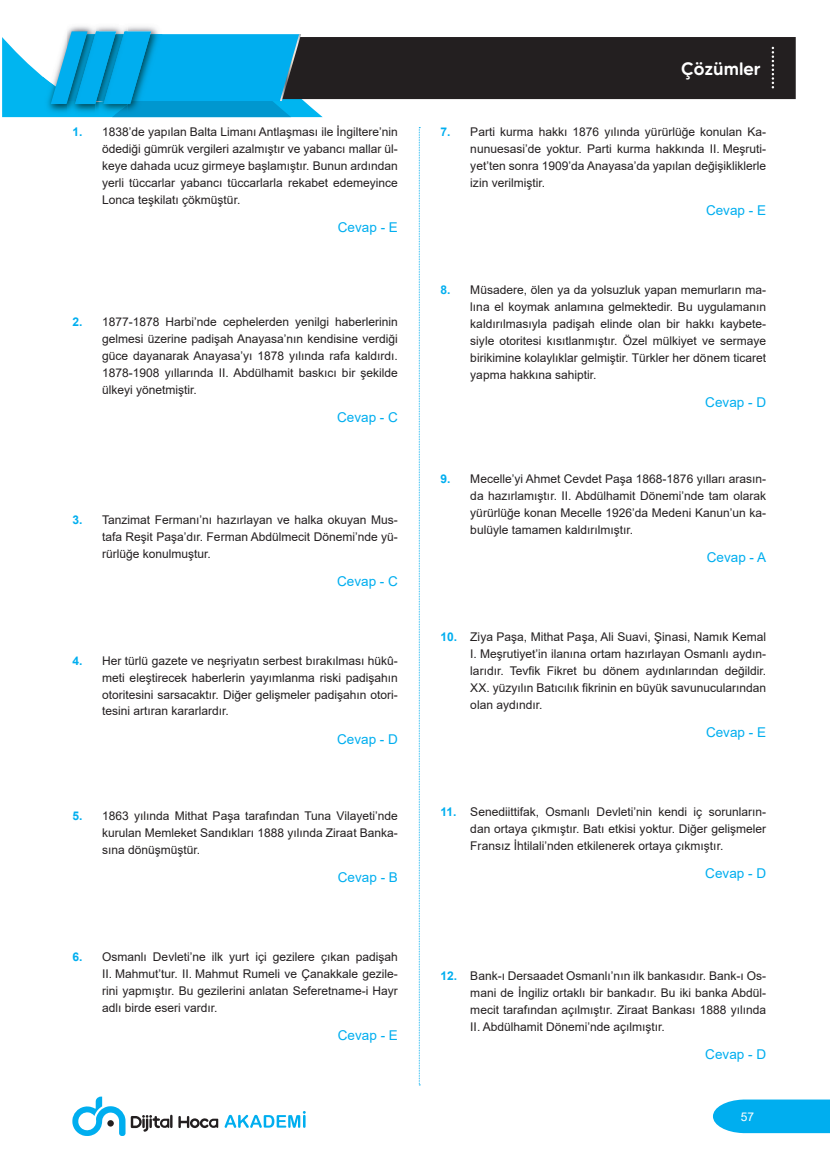
<style>
.page{position:relative;width:830px;height:1170px;background:#fff}
.page>*{position:absolute;margin:0;border:0;box-sizing:border-box;transform-origin:0 0}
.t1{font:500 18px "MADE Tommy Soft";color:#fff}
.CEVAP{font:13.5px "Arial";color:#00aeef}
.t2{font:12px/17px "Arial";color:#231f20;text-align:justify}
.t3{font:12px "Arial";color:#fff}
.s1{font-weight:700;color:#00aeef}
</style>
<div class="page">
<svg style="left:713px;top:1099px;width:116px;height:33px;background:#11b3f0"></svg>
<svg style="left:72px;top:1096px;width:53px;height:39px"></svg>
<svg style="left:107px;top:1119px;width:7px;height:7px"></svg>
<svg style="left:224px;top:1111px;width:81px;height:16px"></svg>
<svg style="left:178px;top:1116px;width:40px;height:12px"></svg>
<svg style="left:131px;top:1114px;width:41px;height:17px"></svg>
<svg style="left:418px;top:127px;width:2px;height:958px"></svg>
<div style="left:322px;top:37px;width:473px;height:62px;background:#231f20"></div>
<svg style="left:2px;top:26px;width:320px;height:91px;background:#2babda"></svg>
<svg style="left:771px;top:47px;width:2px;height:41px"></svg>
<p class="t2" style="left:102px;top:124px;width:297px;text-indent:-30px"><span class="s1">1.</span> 1838’de yapılan Balta Limanı Antlaşması ile İngiltere’nin ödediği gümrük vergileri azalmıştır ve yabancı mallar ül&shy;keye dahada ucuz girmeye başlamıştır. Bunun ardından yerli tüccarlar yabancı tüccarlarla rekabet edemeyince Lonca teşkilatı çökmüştür.</p>
<p class="CEVAP" style="left:338px;top:218px;width:62px">Cevap - E</p>
<p class="t2" style="left:102px;top:313px;width:297px;text-indent:-30px"><span class="s1">2.</span> 1877-1878 Harbi’nde cephelerden yenilgi haberlerinin gelmesi üzerine padişah Anayasa’nın kendisine verdiği güce dayanarak Anayasa’yı 1878 yılında rafa kaldırdı.<br>1878-1908 yıllarında II. Abdülhamit baskıcı bir şekilde ülkeyi yönetmiştir.</p>
<p class="CEVAP" style="left:337px;top:408px;width:62px">Cevap - C</p>
<p class="t2" style="left:102px;top:511px;width:297px;text-indent:-30px"><span class="s1">3.</span> Tanzimat Fermanı’nı hazırlayan ve halka okuyan Mus&shy;tafa Reşit Paşa’dır. Ferman Abdülmecit Dönemi’nde yü&shy;rürlüğe konulmuştur.</p>
<p class="CEVAP" style="left:337px;top:571px;width:62px">Cevap - C</p>
<p class="t2" style="left:102px;top:651px;width:297px;text-indent:-30px"><span class="s1">4.</span> Her türlü gazete ve neşriyatın serbest bırakılması hükû&shy;meti eleştirecek haberlerin yayımlanma riski padişahın otoritesini sarsacaktır. Diğer gelişmeler padişahın otori&shy;tesini artıran kararlardır.</p>
<p class="CEVAP" style="left:337px;top:729px;width:62px">Cevap - D</p>
<p class="t2" style="left:102px;top:807px;width:297px;text-indent:-30px"><span class="s1">5.</span> 1863 yılında Mithat Paşa tarafından Tuna Vilayeti’nde kurulan Memleket Sandıkları 1888 yılında Ziraat Banka&shy;sına dönüşmüştür.</p>
<p class="CEVAP" style="left:338px;top:867px;width:62px">Cevap - B</p>
<p class="t2" style="left:102px;top:947px;width:297px;text-indent:-30px"><span class="s1">6.</span> Osmanlı Devleti’ne ilk yurt içi gezilere çıkan padişah II. Mahmut’tur. II. Mahmut Rumeli ve Çanakkale gezile&shy;rini yapmıştır. Bu gezilerini anlatan Seferetname-i Hayr adlı birde eseri vardır.</p>
<p class="CEVAP" style="left:338px;top:1025px;width:62px">Cevap - E</p>
<h1 class="t1" style="left:680px;top:57px;width:81px">Çözümler</h1>
<p class="t2" style="left:470px;top:124px;width:297px;text-indent:-30px"><span class="s1">7.</span> Parti kurma hakkı 1876 yılında yürürlüğe konulan Ka&shy;nunuesasi’de yoktur. Parti kurma hakkında II. Meşruti&shy;yet’ten sonra 1909’da Anayasa’da yapılan değişikliklerle izin verilmiştir.</p>
<p class="CEVAP" style="left:705px;top:201px;width:62px">Cevap - E</p>
<p class="t2" style="left:470px;top:281px;width:297px;text-indent:-30px"><span class="s1">8.</span> Müsadere, ölen ya da yolsuzluk yapan memurların ma&shy;lına el koymak anlamına gelmektedir. Bu uygulamanın kaldırılmasıyla padişah elinde olan bir hakkı kaybete&shy;siyle otoritesi kısıtlanmıştır. Özel mülkiyet ve sermaye birikimine kolaylıklar gelmiştir. Türkler her dönem ticaret yapma hakkına sahiptir.</p>
<p class="CEVAP" style="left:705px;top:393px;width:62px">Cevap - D</p>
<p class="t2" style="left:470px;top:470px;width:297px;text-indent:-30px"><span class="s1">9.</span> Mecelle’yi Ahmet Cevdet Paşa 1868-1876 yılları arasın&shy;da hazırlamıştır. II. Abdülhamit Dönemi’nde tam olarak yürürlüğe konan Mecelle 1926’da Medeni Kanun’un ka&shy;bulüyle tamamen kaldırılmıştır.</p>
<p class="CEVAP" style="left:706px;top:548px;width:61px">Cevap - A</p>
<p class="t2" style="left:470px;top:628px;width:297px;text-indent:-30px"><span class="s1">10.</span> Ziya Paşa, Mithat Paşa, Ali Suavi, Şinasi, Namık Kemal I. Meşrutiyet’in ilanına ortam hazırlayan Osmanlı aydın&shy;larıdır. Tevfik Fikret bu dönem aydınlarından değildir.<br>XX. yüzyılın Batıcılık fikrinin en büyük savunucularından olan aydındır.</p>
<p class="CEVAP" style="left:705px;top:723px;width:62px">Cevap - E</p>
<p class="t2" style="left:470px;top:803px;width:297px;text-indent:-30px"><span class="s1">11.</span> Senediittifak, Osmanlı Devleti’nin kendi iç sorunların&shy;dan ortaya çıkmıştır. Batı etkisi yoktur. Diğer gelişmeler Fransız İhtilali’nden etkilenerek ortaya çıkmıştır.</p>
<p class="CEVAP" style="left:705px;top:863px;width:62px">Cevap - D</p>
<p class="t2" style="left:470px;top:966px;width:297px;text-indent:-30px"><span class="s1">12.</span> Bank-ı Dersaadet Osmanlı’nın ilk bankasıdır. Bank-ı Os&shy;mani de İngiliz ortaklı bir bankadır. Bu iki banka Abdül&shy;mecit tarafından açılmıştır. Ziraat Bankası 1888 yılında II. Abdülhamit Dönemi’nde açılmıştır.</p>
<p class="CEVAP" style="left:705px;top:1044px;width:62px">Cevap - D</p>
<p class="t3" style="left:740px;top:1108px;width:15px">57</p>
</div>
